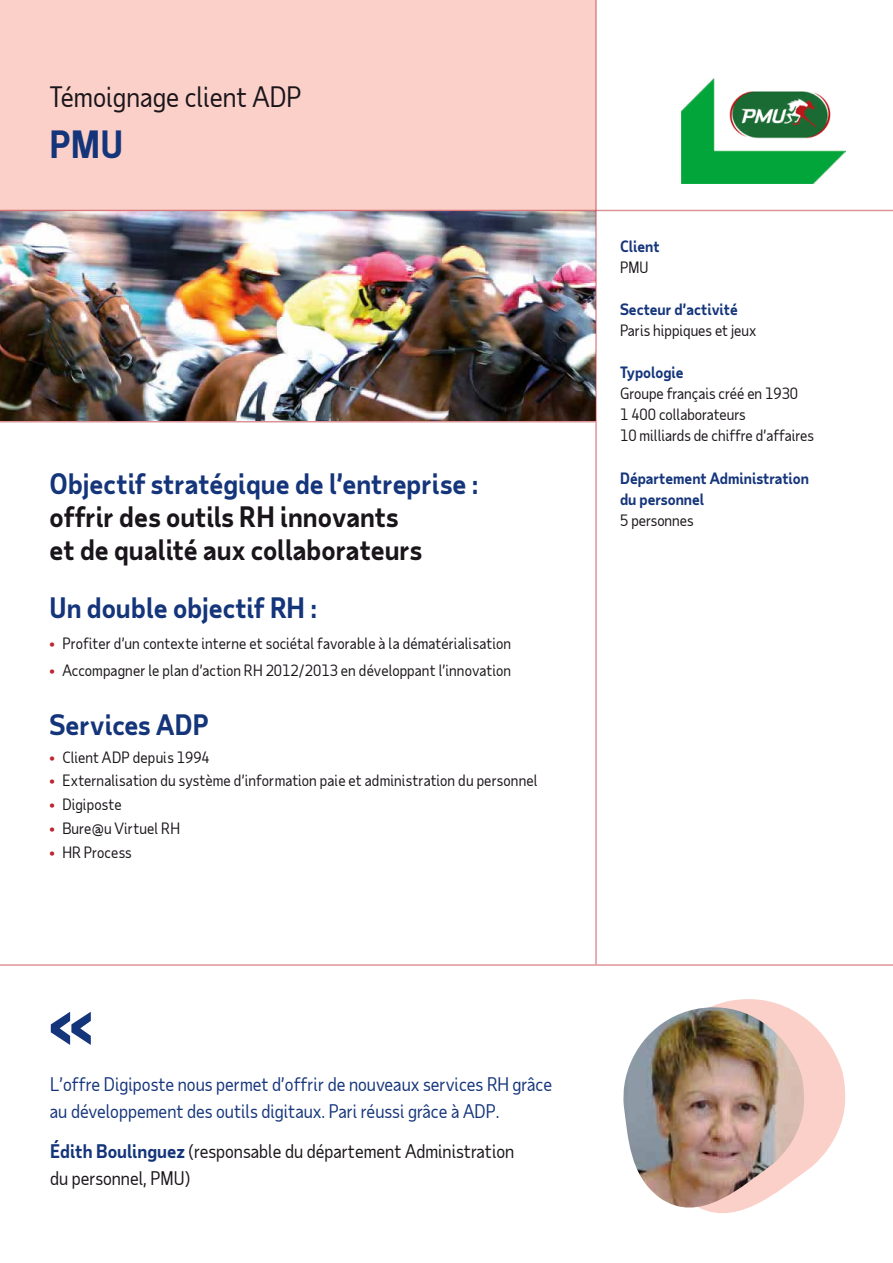
<style>
.page{position:relative;width:893px;height:1263px;background:#fff}
.page>*{position:absolute;margin:0;border:0;box-sizing:border-box;transform-origin:0 0}
.t1{font:700 87px "Taub Sans";color:#15357b}
.t2{font:700 36px "Taub Sans";color:#15357b}
.t3{font:700 27px "Taub Sans";color:#15357b}
.t4{font:700 27px/33px "Taub Sans";color:#1a151a}
.t5{font:27px "Taub Sans";color:#1a151a}
.t6{font:18px/27px "Taub Sans";color:#15357b}
.t7{font:18px/27px "Taub Sans";color:#1a151a}
.t8{font:15px/21px "Taub Sans";color:#1a151a}
.t9{font:700 15px/21px "Taub Sans";color:#15357b}
.s1{color:#bc2531}
.s2{font-weight:700;color:#15357b}
</style>
<div class="page">
<img style="left:682px;top:79px;width:164px;height:105px">
<img style="left:0;top:211px;width:595px;height:210px">
<div style="left:0;top:0;width:595px;height:210px;background:#fad0c9"></div>
<svg style="left:711px;top:999px;width:134px;height:174px;fill:#fad0c9"></svg>
<img style="left:623px;top:1007px;width:181px;height:206px">
<hr style="left:0;top:210px;width:893px;height:1px;background:#bc2531">
<hr style="left:0;top:964px;width:893px;height:2px;background:#bc2531">
<hr style="left:595px;top:0;width:2px;height:964px;background:#bc2531">
<hr style="left:0;top:421px;width:595px;height:1px;background:#bc2531">
<h3 class="t5" style="left:50px;top:80px;width:254px">Témoignage client ADP</h3>
<h2 class="t2" style="left:50px;top:121px;width:75px">PMU</h2>
<h3 class="t3" style="left:50px;top:466px;width:430px">Objectif stratégique de l’entreprise :</h3>
<h3 class="t4" style="left:50px;top:499px;width:374px">offrir des outils RH innovants et de qualité aux collaborateurs</h3>
<h3 class="t3" style="left:50px;top:591px;width:269px">Un double objectif RH :</h3>
<p class="t8" style="left:50px;top:633px;width:463px"><span class="s1">•</span> Profiter d’un contexte interne et sociétal favorable à la dématérialisation</p>
<p class="t8" style="left:50px;top:660px;width:463px"><span class="s1">•</span> Accompagner le plan d’action RH 2012/2013 en développant l’innovation</p>
<h3 class="t3" style="left:50px;top:707px;width:161px">Services ADP</h3>
<p class="t8" style="left:50px;top:746px;width:162px"><span class="s1">•</span> Client ADP depuis 1994</p>
<p class="t8" style="left:50px;top:770px;width:489px"><span class="s1">•</span> Externalisation du système d’information paie et administration du personnel</p>
<p class="t8" style="left:50px;top:794px;width:74px"><span class="s1">•</span> Digiposte</p>
<p class="t8" style="left:50px;top:817px;width:132px"><span class="s1">•</span> Bure@u Virtuel RH</p>
<p class="t8" style="left:50px;top:841px;width:83px"><span class="s1">•</span> HR Process</p>
<h1 class="t1" style="left:48px;top:965px;width:48px">«</h1>
<p class="t6" style="left:50px;top:1070px;width:504px">L’offre Digiposte nous permet d’offrir de nouveaux services RH grâce au développement des outils digitaux. Pari réussi grâce à ADP.</p>
<p class="t7" style="left:50px;top:1137px;width:466px"><span class="s2">Édith Boulinguez</span> (responsable du département Administration du personnel, PMU)</p>
<p class="t9" style="left:620px;top:235px;width:41px">Client</p>
<p class="t8" style="left:620px;top:256px;width:30px">PMU</p>
<p class="t9" style="left:620px;top:298px;width:119px">Secteur d’activité</p>
<p class="t8" style="left:620px;top:320px;width:138px">Paris hippiques et jeux</p>
<p class="t9" style="left:620px;top:362px;width:65px">Typologie</p>
<p class="t8" style="left:620px;top:383px;width:195px">Groupe français créé en 1930<br>1 400 collaborateurs<br>10 milliards de chiffre d’affaires</p>
<p class="t9" style="left:620px;top:467px;width:190px">Département Administration du personnel</p>
<p class="t8" style="left:620px;top:509px;width:75px">5 personnes</p>
</div>
